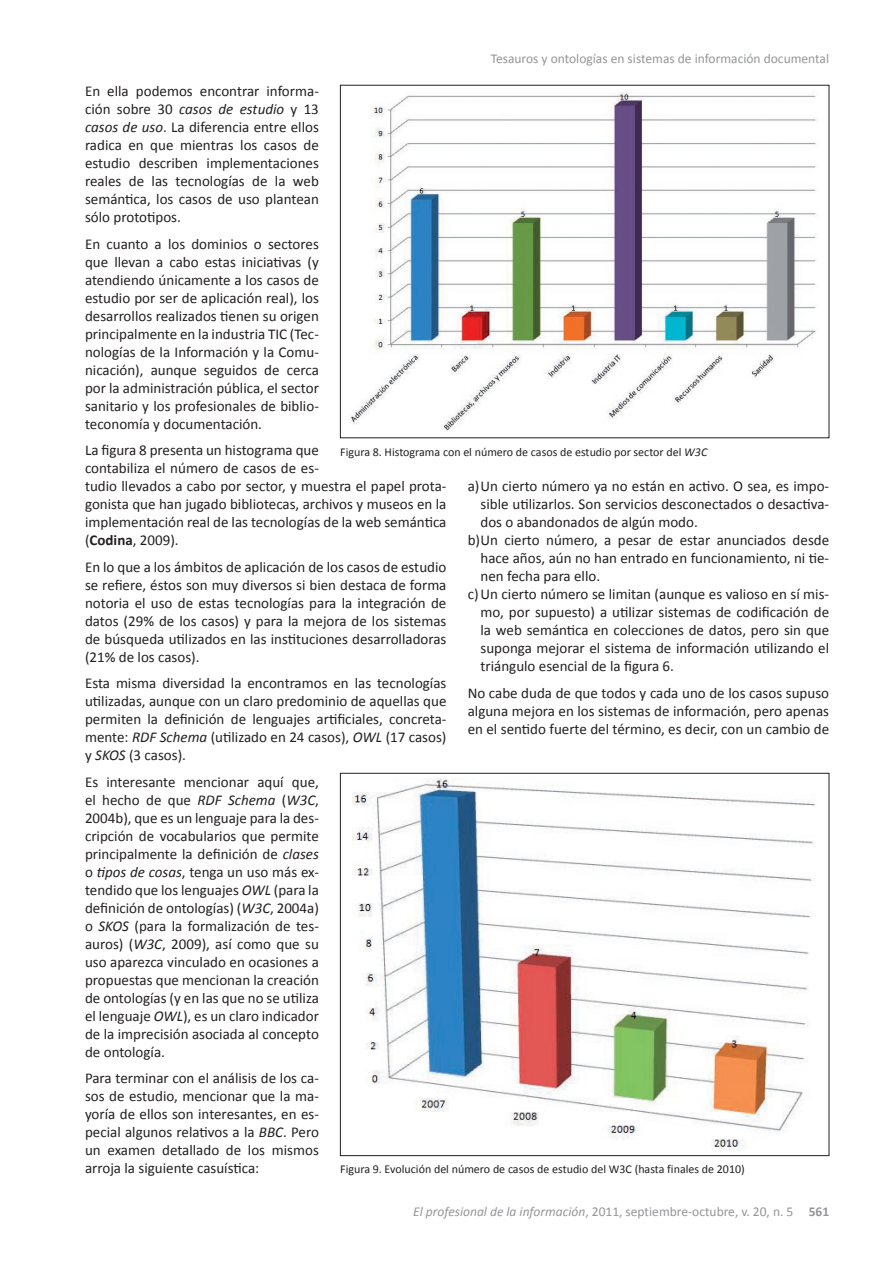
<style>
.page{position:relative;width:893px;height:1263px;background:#fff}
.page>*{position:absolute;margin:0;border:0;box-sizing:border-box;transform-origin:0 0}
.t1{font:15px/18px "Calibri";color:#231f20;text-align:justify}
.t2{font:13.5px "Calibri";color:#939598}
.t3{font:12px "Calibri";color:#231f20}
.s1{font-style:italic}
.s2{font-weight:700}
</style>
<div class="page">
<img style="left:351px;top:92px;width:465px;height:338px">
<img style="left:352px;top:779px;width:464px;height:371px">
<p class="t2" style="left:491px;top:50px;width:340px">Tesauros y ontologías en sistemas de información documental</p>
<p class="t1" style="left:85px;top:82px;width:235px">En ella podemos encontrar informa&shy;ción sobre 30 <span class="s1">casos de estudio</span> y 13 <span class="s1">casos de uso</span>. La diferencia entre ellos radica en que mientras los casos de estudio describen implementaciones reales de las tecnologías de la web semántica, los casos de uso plantean sólo prototipos.</p>
<p class="t1" style="left:85px;top:235px;width:235px">En cuanto a los dominios o sectores que llevan a cabo estas iniciativas (y atendiendo únicamente a los casos de estudio por ser de aplicación real), los desarrollos realizados tienen su origen principalmente en la industria TIC (Tec&shy;nologías de la Información y la Comu&shy;nicación), aunque seguidos de cerca por la administración pública, el sector sanitario y los profesionales de biblio&shy;teconomía y documentación.</p>
<p class="t1" style="left:85px;top:441px;width:363px;text-align:left">La figura 8 presenta un histograma que<br>contabiliza el número de casos de es-<br>tudio llevados a cabo por sector, y muestra el papel prota&shy;gonista que han jugado bibliotecas, archivos y museos en la implementación real de las tecnologías de la web semántica (<span class="s2">Codina</span>, 2009).</p>
<p class="t1" style="left:85px;top:558px;width:363px">En lo que a los ámbitos de aplicación de los casos de estudio se refiere, éstos son muy diversos si bien destaca de forma notoria el uso de estas tecnologías para la integración de datos (29% de los casos) y para la mejora de los sistemas de búsqueda utilizados en las instituciones desarrolladoras (21% de los casos).</p>
<p class="t1" style="left:85px;top:674px;width:363px">Esta misma diversidad la encontramos en las tecnologías utilizadas, aunque con un claro predominio de aquellas que permiten la definición de lenguajes artificiales, concreta&shy;mente: <span class="s1">RDF Schema</span> (utilizado en 24 casos), <span class="s1">OWL</span> (17 casos) y <span class="s1">SKOS</span> (3 casos).</p>
<p class="t1" style="left:85px;top:773px;width:235px">Es interesante mencionar aquí que, el hecho de que <span class="s1">RDF Schema</span> (<span class="s1">W3C</span>, 2004b), que es un lenguaje para la des&shy;cripción de vocabularios que permite principalmente la definición de <span class="s1">clases </span>o <span class="s1">tipos de cosas</span>, tenga un uso más ex&shy;tendido que los lenguajes <span class="s1">OWL</span> (para la definición de ontologías) (<span class="s1">W3C</span>, 2004a) o <span class="s1">SKOS</span> (para la formalización de tes&shy;auros) (<span class="s1">W3C</span>, 2009), así como que su uso aparezca vinculado en ocasiones a propuestas que mencionan la creación de ontologías (y en las que no se utiliza el lenguaje <span class="s1">OWL</span>), es un claro indicador de la imprecisión asociada al concepto de ontología.</p>
<p class="t1" style="left:85px;top:1069px;width:235px">Para terminar con el análisis de los ca&shy;sos de estudio, mencionar que la ma&shy;yoría de ellos son interesantes, en es&shy;pecial algunos relativos a la <span class="s1">BBC</span>. Pero un examen detallado de los mismos arroja la siguiente casuística:</p>
<p class="t3" style="left:340px;top:444px;width:369px">Figura 8. Histograma con el número de casos de estudio por sector del <span class="s1">W3C</span></p>
<p class="t1" style="left:468px;top:477px;width:363px">a)Un cierto número ya no están en activo. O sea, es impo-</p>
<p class="t1" style="left:480px;top:495px;width:350px">sible utilizarlos. Son servicios desconectados o desactiva-</p>
<p class="t1" style="left:480px;top:513px;width:219px">dos o abandonados de algún modo.</p>
<p class="t1" style="left:468px;top:531px;width:363px">b)Un cierto número, a pesar de estar anunciados desde</p>
<p class="t1" style="left:480px;top:549px;width:350px">hace años, aún no han entrado en funcionamiento, ni tie-</p>
<p class="t1" style="left:480px;top:567px;width:121px">nen fecha para ello.</p>
<p class="t1" style="left:468px;top:585px;width:363px">c)Un cierto número se limitan (aunque es valioso en sí mis-</p>
<p class="t1" style="left:480px;top:603px;width:350px">mo, por supuesto) a utilizar sistemas de codificación de</p>
<p class="t1" style="left:480px;top:621px;width:350px">la web semántica en colecciones de datos, pero sin que</p>
<p class="t1" style="left:480px;top:639px;width:350px">suponga mejorar el sistema de información utilizando el</p>
<p class="t1" style="left:480px;top:657px;width:195px">triángulo esencial de la figura 6.</p>
<p class="t1" style="left:468px;top:684px;width:363px">No cabe duda de que todos y cada uno de los casos supuso alguna mejora en los sistemas de información, pero apenas en el sentido fuerte del término, es decir, con un cambio de</p>
<p class="t3" style="left:340px;top:1162px;width:406px">Figura 9. Evolución del número de casos de estudio del W3C (hasta finales de 2010)</p>
<p class="t2" style="left:413px;top:1203px;width:417px"><span class="s1">El profesional de la información</span>, 2011, septiembre-octubre, v. 20, n. 5 <span class="s2">561</span></p>
</div>
